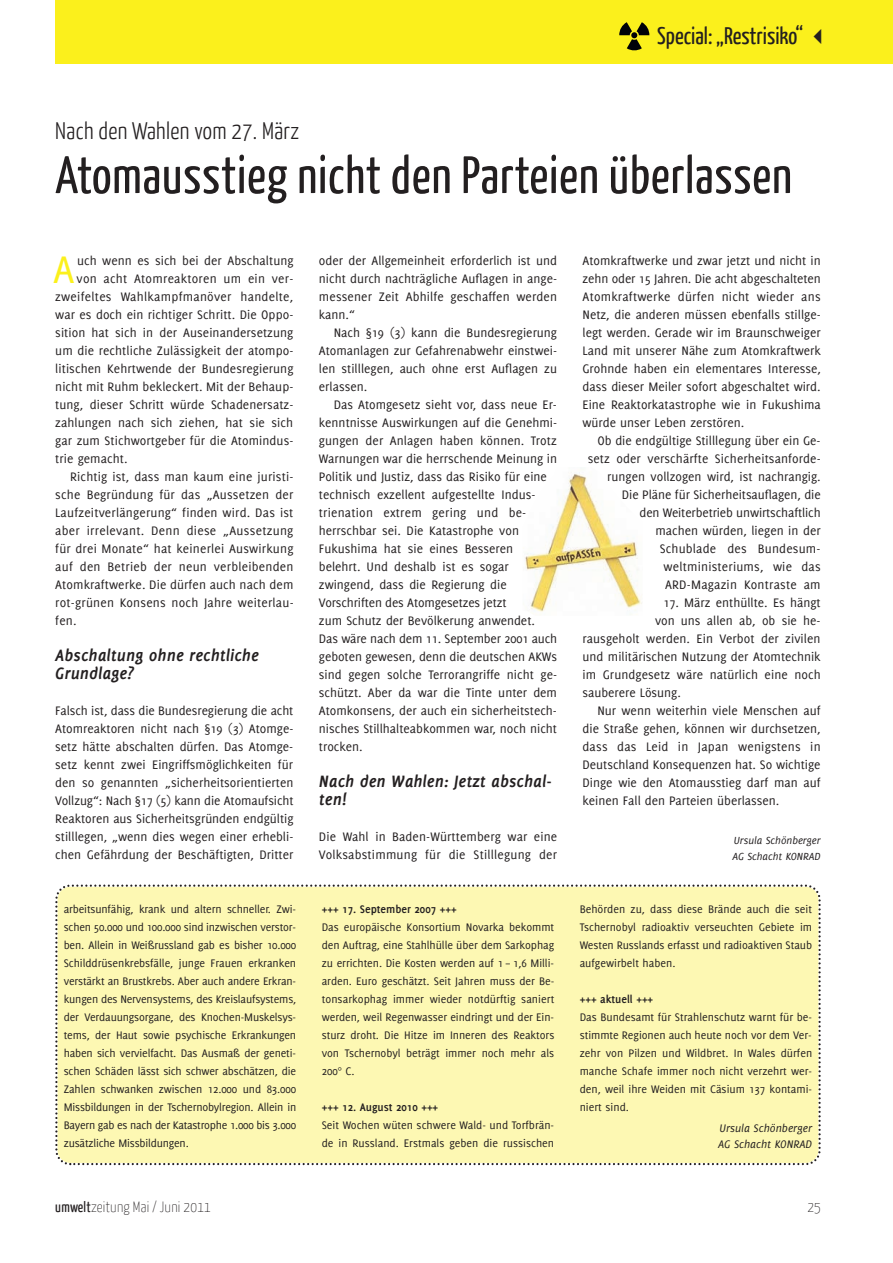
<style>
.page{position:relative;width:893px;height:1263px;background:#fff}
.page>*{position:absolute;margin:0;border:0;box-sizing:border-box;transform-origin:0 0}
.t1{font:52.5px "Yanone Kaffeesatz";letter-spacing:.015em;color:#231f20}
.t2{font:42px "Delicious";color:#fbf01c}
.t3{font:300 24px "Yanone Kaffeesatz";letter-spacing:.015em;color:#231f20}
.t4{font:24px "Yanone Kaffeesatz";color:#231f20}
.t5{font:italic 700 18px/18px "Delicious";color:#231f20}
.t6{font:100 15px "Yanone Kaffeesatz";letter-spacing:.015em;color:#231f20}
.t7{font:13.5px/18px "Delicious";color:#231f20;text-align:justify}
.t8{font:13.5px "Delicious";letter-spacing:.02em;color:#231f20}
.t9{font:12px/18px "Delicious";color:#231f20;text-align:justify}
.t10{font:700 12px "Delicious";color:#231f20}
.t11{font:italic 12px/15.3px "Delicious";color:#231f20}
.t12{font:italic 11.25px/15.3px "Delicious";color:#231f20}
.s1{font-weight:400}
</style>
<div class="page">
<div style="left:55px;top:0;width:838px;height:64px;background:#fbf01c"></div>
<img style="left:525px;top:472px;width:117px;height:142px">
<div style="left:55px;top:884px;width:766px;height:282px;background:#fdf8b3"></div>
<svg style="left:619px;top:22px;width:30px;height:28px"></svg>
<h3 class="t4" style="left:657px;top:26px;width:176px">Special: „Restrisiko“ ✓</h3>
<h3 class="t3" style="left:55px;top:121px;width:245px">Nach den Wahlen vom 27. März</h3>
<h1 class="t1" style="left:55px;top:155px;width:738px">Atomausstieg nicht den Parteien überlassen</h1>
<h2 class="t2" style="left:53px;top:254px;width:23px">A</h2>
<p class="t7" style="left:77px;top:253px;width:218px">uch wenn es sich bei der Abschaltung</p>
<p class="t8" style="left:77px;top:274px;width:218px">von acht Atomreaktoren um ein ver-</p>
<p class="t8" style="left:55px;top:292px;width:240px">zweifeltes Wahlkampfmanöver handelte,</p>
<p class="t7" style="left:55px;top:307px;width:240px">war es doch ein richtiger Schritt. Die Oppo-</p>
<p class="t7" style="left:55px;top:325px;width:240px">sition hat sich in der Auseinandersetzung</p>
<p class="t7" style="left:55px;top:343px;width:240px">um die rechtliche Zulässigkeit der atompo-</p>
<p class="t7" style="left:55px;top:361px;width:240px">litischen Kehrtwende der Bundesregierung</p>
<p class="t7" style="left:55px;top:379px;width:240px">nicht mit Ruhm bekleckert. Mit der Behaup-</p>
<p class="t7" style="left:55px;top:397px;width:240px">tung, dieser Schritt würde Schadenersatz-</p>
<p class="t7" style="left:55px;top:415px;width:239px">zahlungen nach sich ziehen, hat sie sich</p>
<p class="t7" style="left:55px;top:433px;width:240px">gar zum Stichwortgeber für die Atomindus-</p>
<p class="t7" style="left:55px;top:451px;width:74px">trie gemacht.</p>
<p class="t7" style="left:70px;top:469px;width:225px">Richtig ist, dass man kaum eine juristi-</p>
<p class="t7" style="left:55px;top:487px;width:240px">sche Begründung für das „Aussetzen der</p>
<p class="t7" style="left:55px;top:505px;width:240px">Laufzeitverlängerung“ finden wird. Das ist</p>
<p class="t8" style="left:55px;top:526px;width:240px">aber irrelevant. Denn diese „Aussetzung</p>
<p class="t7" style="left:55px;top:541px;width:240px">für drei Monate“ hat keinerlei Auswirkung</p>
<p class="t8" style="left:55px;top:562px;width:240px">auf den Betrieb der neun verbleibenden</p>
<p class="t7" style="left:55px;top:577px;width:240px">Atomkraftwerke. Die dürfen auch nach dem</p>
<p class="t7" style="left:55px;top:595px;width:240px">rot-grünen Konsens noch Jahre weiterlau-</p>
<p class="t7" style="left:55px;top:613px;width:23px">fen.</p>
<h3 class="t5" style="left:55px;top:647px;width:205px">Abschaltung ohne rechtliche<br>Grundlage?</h3>
<p class="t7" style="left:55px;top:703px;width:240px">Falsch ist, dass die Bundesregierung die acht Atomreaktoren nicht nach §19 (3) Atomge&shy;setz hätte abschalten dürfen. Das Atomge&shy;setz kennt zwei Eingriffsmöglichkeiten für den so genannten „sicherheitsorientierten Vollzug“: Nach §17 (5) kann die Atomaufsicht Reaktoren aus Sicherheitsgründen endgültig stilllegen, „wenn dies wegen einer erhebli&shy;chen Gefährdung der Beschäftigten, Dritter</p>
<p class="t7" style="left:319px;top:253px;width:240px">oder der Allgemeinheit erforderlich ist und nicht durch nachträgliche Auflagen in ange&shy;messener Zeit Abhilfe geschaffen werden kann.“</p>
<p class="t7" style="left:319px;top:325px;width:240px;text-indent:15px">Nach §19 (3) kann die Bundesregierung Atomanlagen zur Gefahrenabwehr einstwei&shy;len stilllegen, auch ohne erst Auflagen zu erlassen.</p>
<p class="t7" style="left:319px;top:397px;width:240px;text-align:left;text-indent:15px">Das Atomgesetz sieht vor, dass neue Er&shy;kenntnisse Auswirkungen auf die Genehmi&shy;gungen der Anlagen haben können. Trotz Warnungen war die herrschende Meinung in Politik und Justiz, dass das Risiko für eine technisch exzellent aufgestellte Indus&shy;trienation extrem gering und be&shy;herrschbar sei. Die Katastrophe von Fukushima hat sie eines Besseren belehrt. Und deshalb ist es sogar zwingend, dass die Regierung die Vorschriften des Atomgesetzes jetzt<br>zum Schutz der Bevölkerung anwendet.<br>Das wäre nach dem 11. September 2001 auch geboten gewesen, denn die deutschen AKWs sind gegen solche Terrorangriffe nicht ge&shy;schützt. Aber da war die Tinte unter dem Atomkonsens, der auch ein sicherheitstech&shy;nisches Stillhalteabkommen war, noch nicht trocken.</p>
<h3 class="t5" style="left:319px;top:773px;width:234px">Nach den Wahlen: Jetzt abschal&shy;ten!</h3>
<p class="t7" style="left:319px;top:829px;width:240px">Die Wahl in Baden-Württemberg war eine<br>Volksabstimmung für die Stilllegung der</p>
<p class="t9" style="left:64px;top:901px;width:234px">arbeitsunfähig, krank und altern schneller. Zwi&shy;schen 50.000 und 100.000 sind inzwischen verstor&shy;ben. Allein in Weißrussland gab es bisher 10.000<br>Schilddrüsenkrebsfälle, junge Frauen erkranken verstärkt an Brustkrebs. Aber auch andere Erkran&shy;kungen des Nervensystems, des Kreislaufsystems, der Verdauungsorgane, des Knochen-Muskelsys&shy;tems, der Haut sowie psychische Erkrankungen haben sich vervielfacht. Das Ausmaß der geneti&shy;schen Schäden lässt sich schwer abschätzen, die Zahlen schwanken zwischen 12.000 und 83.000<br>Missbildungen in der Tschernobylregion. Allein in Bayern gab es nach der Katastrophe 1.000 bis 3.000 zusätzliche Missbildungen.</p>
<p class="t10" style="left:322px;top:904px;width:136px">+++ 17. September 2007 +++</p>
<p class="t9" style="left:322px;top:919px;width:234px">Das europäische Konsortium Novarka bekommt den Auftrag, eine Stahlhülle über dem Sarkophag zu errichten. Die Kosten werden auf 1 – 1,6 Milli&shy;arden. Euro geschätzt. Seit Jahren muss der Be&shy;tonsarkophag immer wieder notdürftig saniert werden, weil Regenwasser eindringt und der Ein&shy;sturz droht. Die Hitze im Inneren des Reaktors von Tschernobyl beträgt immer noch mehr als 200° C.</p>
<p class="t10" style="left:322px;top:1102px;width:118px">+++ 12. August 2010 +++</p>
<p class="t9" style="left:322px;top:1117px;width:234px">Seit Wochen wüten schwere Wald- und Torfbrän&shy;de in Russland. Erstmals geben die russischen</p>
<p class="t7" style="left:583px;top:253px;width:240px">Atomkraftwerke und zwar jetzt und nicht in zehn oder 15 Jahren. Die acht abgeschalteten Atomkraftwerke dürfen nicht wieder ans Netz, die anderen müssen ebenfalls stillge&shy;legt werden. Gerade wir im Braunschweiger Land mit unserer Nähe zum Atomkraftwerk Grohnde haben ein elementares Interesse, dass dieser Meiler sofort abgeschaltet wird.<br>Eine Reaktorkatastrophe wie in Fukushima würde unser Leben zerstören.</p>
<p class="t7" style="left:588px;top:433px;width:235px;text-align:right">Ob die endgültige Stilllegung über ein Ge&shy;setz oder verschärfte Sicherheitsanforde&shy;rungen vollzogen wird, ist nachrangig.<br>Die Pläne für Sicherheitsauflagen, die<br>den Weiterbetrieb unwirtschaftlich<br>machen würden, liegen in der<br>Schublade des Bundesum&shy;weltministeriums, wie das<br>ARD-Magazin Kontraste am</p>
<p class="t7" style="left:663px;top:595px;width:159px">17. März enthüllte. Es hängt</p>
<p class="t7" style="left:655px;top:613px;width:167px">von uns allen ab, ob sie he-</p>
<p class="t7" style="left:582px;top:631px;width:239px">rausgeholt werden. Ein Verbot der zivilen</p>
<p class="t7" style="left:582px;top:649px;width:240px">und militärischen Nutzung der Atomtechnik</p>
<p class="t7" style="left:582px;top:667px;width:240px">im Grundgesetz wäre natürlich eine noch</p>
<p class="t7" style="left:582px;top:685px;width:100px">sauberere Lösung.</p>
<p class="t7" style="left:597px;top:703px;width:225px">Nur wenn weiterhin viele Menschen auf</p>
<p class="t7" style="left:582px;top:721px;width:240px">die Straße gehen, können wir durchsetzen,</p>
<p class="t7" style="left:582px;top:739px;width:240px">dass das Leid in Japan wenigstens in</p>
<p class="t7" style="left:582px;top:757px;width:240px">Deutschland Konsequenzen hat. So wichtige</p>
<p class="t7" style="left:582px;top:775px;width:240px">Dinge wie den Atomausstieg darf man auf</p>
<p class="t7" style="left:582px;top:793px;width:198px">keinen Fall den Parteien überlassen.</p>
<p class="t12" style="left:732px;top:834px;width:90px">Ursula Schönberger<br>AG Schacht KONRAD</p>
<p class="t9" style="left:580px;top:901px;width:234px">Behörden zu, dass diese Brände auch die seit Tschernobyl radioaktiv verseuchten Gebiete im Westen Russlands erfasst und radioaktiven Staub aufgewirbelt haben.</p>
<p class="t10" style="left:580px;top:994px;width:75px">+++ aktuell +++</p>
<p class="t9" style="left:580px;top:1009px;width:234px">Das Bundesamt für Strahlenschutz warnt für be&shy;stimmte Regionen auch heute noch vor dem Ver&shy;zehr von Pilzen und Wildbret. In Wales dürfen manche Schafe immer noch nicht verzehrt wer&shy;den, weil ihre Weiden mit Cäsium 137 kontami&shy;niert sind.</p>
<p class="t11" style="left:718px;top:1122px;width:96px">Ursula Schönberger<br>AG Schacht KONRAD</p>
<p class="t6" style="left:55px;top:1198px;width:157px"><span class="s1">umwelt</span>zeitung Mai / Juni 2011</p>
<p class="t6" style="left:807px;top:1198px;width:15px">25</p>
</div>
